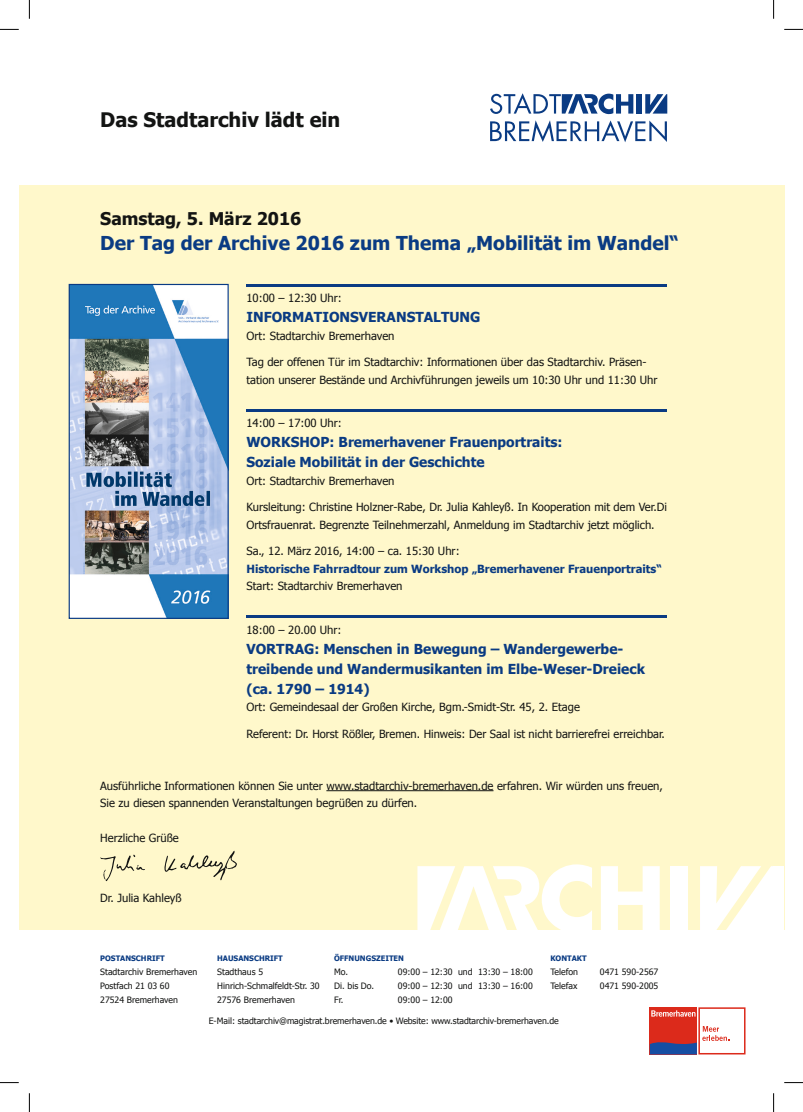
<style>
.page{position:relative;width:803px;height:1112px;background:#fff}
.page>*{position:absolute;margin:0;border:0;box-sizing:border-box;transform-origin:0 0}
.t1{font:700 20px "Tahoma";color:#131413}
.t2{font:700 19.12px "Tahoma";color:#0a3b83}
.t3{font:700 17.5px "Tahoma";color:#131413}
.t4{font:700 13.75px/20px "Tahoma";color:#0a3b83}
.t5{font:11.25px/17.5px "Tahoma";color:#131413}
.t6{font:700 11.25px "Tahoma";color:#0a3b83}
.t7{font:8.75px/13.8px "Tahoma";color:#131413}
.t8{font:700 7.5px "Tahoma";color:#0a3b83}
</style>
<div class="page">
<div style="left:19px;top:185px;width:765px;height:744px;background:#fff8cb"></div>
<svg style="left:601px;top:866px;width:59px;height:64px"></svg>
<div style="left:671px;top:865px;width:17px;height:66px;background:#fff"></div>
<svg style="left:417px;top:864px;width:175px;height:66px"></svg>
<svg style="left:700px;top:866px;width:73px;height:64px"></svg>
<hr style="left:246px;top:284px;width:421px;height:2px;background:#0a3b83">
<hr style="left:246px;top:408px;width:421px;height:3px;background:#0a3b83">
<hr style="left:326px;top:790px;width:167px;height:1px;background:#131413">
<svg style="left:164px;top:850px;width:73px;height:30px"></svg>
<svg style="left:100px;top:854px;width:45px;height:27px"></svg>
<div style="left:637px;top:94px;width:5px;height:20px;background:#0a3b83"></div>
<svg style="left:490px;top:120px;width:177px;height:22px"></svg>
<svg style="left:490px;top:93px;width:143px;height:21px"></svg>
<svg style="left:645px;top:94px;width:22px;height:20px"></svg>
<hr style="left:246px;top:615px;width:421px;height:2px;background:#0a3b83">
<img style="left:71px;top:286px;width:156px;height:330px">
<div style="left:69px;top:284px;width:160px;height:334px;border:1px solid #0a3b83"></div>
<svg style="left:649px;top:1007px;width:97px;height:48px"></svg>
<svg style="left:650px;top:1007px;width:95px;height:47px"></svg>
<div style="left:773px;top:865px;width:11px;height:66px;background:#fff"></div>
<svg style="left:0;top:29px;width:19px;height:1px"></svg>
<svg style="left:784px;top:29px;width:19px;height:1px"></svg>
<svg style="left:0;top:1082px;width:19px;height:1px"></svg>
<svg style="left:784px;top:1082px;width:19px;height:1px"></svg>
<svg style="left:29px;top:0;width:1px;height:19px"></svg>
<svg style="left:29px;top:1093px;width:1px;height:18px"></svg>
<svg style="left:773px;top:0;width:1px;height:19px"></svg>
<svg style="left:773px;top:1093px;width:1px;height:18px"></svg>
<h1 class="t1" style="left:100px;top:105px;width:242px">Das Stadtarchiv lädt ein</h1>
<h3 class="t3" style="left:100px;top:207px;width:203px">Samstag, 5. März 2016</h3>
<h2 class="t2" style="left:100px;top:230px;width:580px">Der Tag der Archive 2016 zum Thema „Mobilität im Wandel“</h2>
<p class="t5" style="left:246px;top:290px;width:97px">10:00 – 12:30 Uhr:</p>
<p class="t4" style="left:246px;top:308px;width:236px">INFORMATIONSVERANSTALTUNG</p>
<p class="t5" style="left:246px;top:327px;width:150px">Ort: Stadtarchiv Bremerhaven</p>
<p class="t5" style="left:246px;top:354px;width:413px">Tag der offenen Tür im Stadtarchiv: Informationen über das Stadtarchiv. Präsen&shy;tation unserer Bestände und Archivführungen jeweils um 10:30 Uhr und 11:30 Uhr</p>
<p class="t5" style="left:246px;top:415px;width:97px">14:00 – 17:00 Uhr:</p>
<p class="t4" style="left:246px;top:433px;width:318px">WORKSHOP: Bremerhavener Frauenportraits:<br>Soziale Mobilität in der Geschichte</p>
<p class="t5" style="left:246px;top:472px;width:150px">Ort: Stadtarchiv Bremerhaven</p>
<p class="t5" style="left:246px;top:499px;width:422px">Kursleitung: Christine Holzner-Rabe, Dr. Julia Kahleyß. In Kooperation mit dem Ver.Di<br>Ortsfrauenrat. Begrenzte Teilnehmerzahl, Anmeldung im Stadtarchiv jetzt möglich.</p>
<p class="t5" style="left:246px;top:542px;width:215px">Sa., 12. März 2016, 14:00 – ca. 15:30 Uhr:</p>
<p class="t6" style="left:246px;top:560px;width:417px">Historische Fahrradtour zum Workshop „Bremerhavener Frauenportraits“</p>
<p class="t5" style="left:246px;top:577px;width:158px">Start: Stadtarchiv Bremerhaven</p>
<p class="t5" style="left:246px;top:621px;width:96px">18:00 – 20.00 Uhr:</p>
<p class="t4" style="left:246px;top:639px;width:400px">VORTRAG: Menschen in Bewegung – Wandergewerbe&shy;treibende und Wandermusikanten im Elbe-Weser-Dreieck (ca. 1790 – 1914)</p>
<p class="t5" style="left:246px;top:699px;width:335px">Ort: Gemeindesaal der Großen Kirche, Bgm.-Smidt-Str. 45, 2. Etage</p>
<p class="t5" style="left:246px;top:725px;width:420px">Referent: Dr. Horst Rößler, Bremen. Hinweis: Der Saal ist nicht barrierefrei erreichbar.</p>
<p class="t5" style="left:100px;top:777px;width:564px">Ausführliche Informationen können Sie unter www.stadtarchiv-bremerhaven.de erfahren. Wir würden uns freuen,<br>Sie zu diesen spannenden Veranstaltungen begrüßen zu dürfen.</p>
<p class="t5" style="left:100px;top:829px;width:80px">Herzliche Grüße</p>
<p class="t5" style="left:100px;top:889px;width:83px">Dr. Julia Kahleyß</p>
<p class="t8" style="left:100px;top:953px;width:66px">POSTANSCHRIFT</p>
<p class="t7" style="left:100px;top:965px;width:99px">Stadtarchiv Bremerhaven<br>Postfach 21 03 60<br>27524 Bremerhaven</p>
<p class="t8" style="left:334px;top:953px;width:71px">ÖFFNUNGSZEITEN</p>
<p class="t7" style="left:334px;top:965px;width:16px">Mo.</p>
<p class="t7" style="left:398px;top:965px;width:136px">09:00 – 12:30 und 13:30 – 18:00</p>
<p class="t7" style="left:334px;top:979px;width:42px">Di. bis Do.</p>
<p class="t7" style="left:398px;top:979px;width:136px">09:00 – 12:30 und 13:30 – 16:00</p>
<p class="t7" style="left:334px;top:992px;width:11px">Fr.</p>
<p class="t7" style="left:398px;top:992px;width:56px">09:00 – 12:00</p>
<p class="t8" style="left:550px;top:953px;width:38px">KONTAKT</p>
<p class="t7" style="left:550px;top:965px;width:29px">Telefon</p>
<p class="t7" style="left:600px;top:965px;width:60px">0471 590-2567</p>
<p class="t7" style="left:550px;top:979px;width:29px">Telefax</p>
<p class="t7" style="left:600px;top:979px;width:60px">0471 590-2005</p>
<p class="t8" style="left:217px;top:953px;width:67px">HAUSANSCHRIFT</p>
<p class="t7" style="left:217px;top:965px;width:104px">Stadthaus 5<br>Hinrich-Schmalfeldt-Str. 30<br>27576 Bremerhaven</p>
<p class="t7" style="left:209px;top:1014px;width:352px">E-Mail: stadtarchiv@magistrat.bremerhaven.de • Website: www.stadtarchiv-bremerhaven.de</p>
</div>
